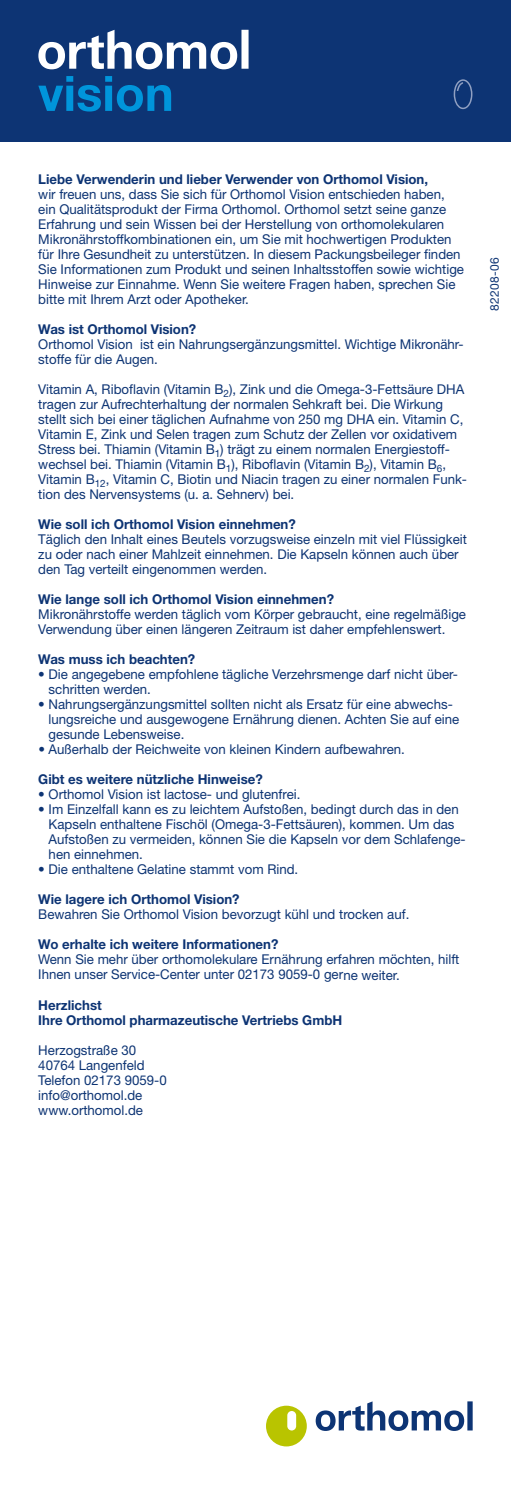
<style>
.page{position:relative;width:511px;height:1489px;background:#fff}
.page>*{position:absolute;margin:0;border:0;box-sizing:border-box;transform-origin:0 0}
.t1{font:13.5px/15px "Helvetica Neue LT Pro";color:#0d3474}
.t2{font:700 13.5px/15px "Helvetica Neue LT Pro";color:#0d3474}
.t3{font:12px "Helvetica Neue LT Pro";letter-spacing:.025em;color:#0d3474}
</style>
<div class="page">
<div style="left:0;top:0;width:510px;height:142px;background:#0d3474"></div>
<svg style="left:266px;top:1405px;width:40px;height:41px"></svg>
<svg style="left:315px;top:1401px;width:149px;height:29px"></svg>
<div style="left:467px;top:1401px;width:5px;height:29px;background:#0d3474"></div>
<svg style="left:453px;top:79px;width:19px;height:30px"></svg>
<svg style="left:38px;top:30px;width:199px;height:39px"></svg>
<div style="left:241px;top:30px;width:7px;height:39px;background:#fff"></div>
<svg style="left:38px;top:76px;width:133px;height:35px"></svg>
<p class="t2" style="left:38px;top:171px;width:391px">Liebe Verwenderin und lieber Verwender von Orthomol Vision,</p>
<p class="t1" style="left:38px;top:186px;width:427px">wir freuen uns, dass Sie sich für Orthomol Vision entschieden haben, ein Qualitätsprodukt der Firma Orthomol. Orthomol setzt seine ganze Erfahrung und sein Wissen bei der Herstellung von orthomolekularen Mikronährstoffkombinationen ein, um Sie mit hochwertigen Produkten für Ihre Gesundheit zu unterstützen. In diesem Packungsbeileger finden Sie Informationen zum Produkt und seinen Inhaltsstoffen sowie wichtige Hinweise zur Einnahme. Wenn Sie weitere Fragen haben, sprechen Sie bitte mit Ihrem Arzt oder Apotheker.</p>
<p class="t2" style="left:38px;top:321px;width:159px">Was ist Orthomol Vision?</p>
<p class="t1" style="left:38px;top:336px;width:426px">Orthomol Vision ist ein Nahrungsergänzungsmittel. Wichtige Mikronähr&shy;stoffe für die Augen.</p>
<p class="t1" style="left:38px;top:381px;width:430px">Vitamin A, Riboflavin (Vitamin B<sub>2</sub>), Zink und die Omega-3-Fettsäure DHA tragen zur Aufrechterhaltung der normalen Sehkraft bei. Die Wirkung stellt sich bei einer täglichen Aufnahme von 250 mg DHA ein. Vitamin C, Vitamin E, Zink und Selen tragen zum Schutz der Zellen vor oxidativem Stress bei. Thiamin (Vitamin B<sub>1</sub>) trägt zu einem normalen Energiestoff&shy;wechsel bei. Thiamin (Vitamin B<sub>1</sub>), Riboflavin (Vitamin B<sub>2</sub>), Vitamin B<sub>6</sub>, Vitamin B<sub>12</sub>, Vitamin C, Biotin und Niacin tragen zu einer normalen Funk&shy;tion des Nervensystems (u. a. Sehnerv) bei.</p>
<p class="t2" style="left:38px;top:516px;width:259px">Wie soll ich Orthomol Vision einnehmen?</p>
<p class="t1" style="left:38px;top:531px;width:430px">Täglich den Inhalt eines Beutels vorzugsweise einzeln mit viel Flüssigkeit zu oder nach einer Mahlzeit einnehmen. Die Kapseln können auch über den Tag verteilt eingenommen werden.</p>
<p class="t2" style="left:38px;top:591px;width:297px">Wie lange soll ich Orthomol Vision einnehmen?</p>
<p class="t1" style="left:38px;top:606px;width:429px">Mikronährstoffe werden täglich vom Körper gebraucht, eine regelmäßige<br>Verwendung über einen längeren Zeitraum ist daher empfehlenswert.</p>
<p class="t2" style="left:38px;top:651px;width:158px">Was muss ich beachten?</p>
<p class="t1" style="left:49px;top:666px;width:410px;text-indent:-10px">• Die angegebene empfohlene tägliche Verzehrsmenge darf nicht über&shy;schritten werden.</p>
<p class="t1" style="left:49px;top:696px;width:411px;text-indent:-10px">• Nahrungsergänzungsmittel sollten nicht als Ersatz für eine abwechs&shy;lungsreiche und ausgewogene Ernährung dienen. Achten Sie auf eine gesunde Lebensweise.</p>
<p class="t1" style="left:38px;top:741px;width:368px">• Außerhalb der Reichweite von kleinen Kindern aufbewahren.</p>
<p class="t2" style="left:38px;top:771px;width:226px">Gibt es weitere nützliche Hinweise?</p>
<p class="t1" style="left:38px;top:786px;width:263px">• Orthomol Vision ist lactose- und glutenfrei.</p>
<p class="t1" style="left:49px;top:801px;width:418px;text-indent:-10px">• Im Einzelfall kann es zu leichtem Aufstoßen, bedingt durch das in den Kapseln enthaltene Fischöl (Omega-3-Fettsäuren), kommen. Um das Aufstoßen zu vermeiden, können Sie die Kapseln vor dem Schlafenge&shy;hen einnehmen.</p>
<p class="t1" style="left:38px;top:861px;width:261px">• Die enthaltene Gelatine stammt vom Rind.</p>
<p class="t2" style="left:38px;top:891px;width:203px">Wie lagere ich Orthomol Vision?</p>
<p class="t1" style="left:38px;top:906px;width:372px">Bewahren Sie Orthomol Vision bevorzugt kühl und trocken auf.</p>
<p class="t2" style="left:38px;top:936px;width:241px">Wo erhalte ich weitere Informationen?</p>
<p class="t1" style="left:38px;top:951px;width:422px">Wenn Sie mehr über orthomolekulare Ernährung erfahren möchten, hilft<br>Ihnen unser Service-Center unter 02173 9059-0 gerne weiter.</p>
<p class="t2" style="left:38px;top:996px;width:305px">Herzlichst<br>Ihre Orthomol pharmazeutische Vertriebs GmbH</p>
<p class="t1" style="left:38px;top:1041px;width:130px">Herzogstraße 30<br>40764 Langenfeld<br>Telefon 02173 9059-0 info@orthomol.de www.orthomol.de</p>
<p class="t3" style="left:486px;top:311px;width:56px;rotate:-90deg">82208-06</p>
</div>
